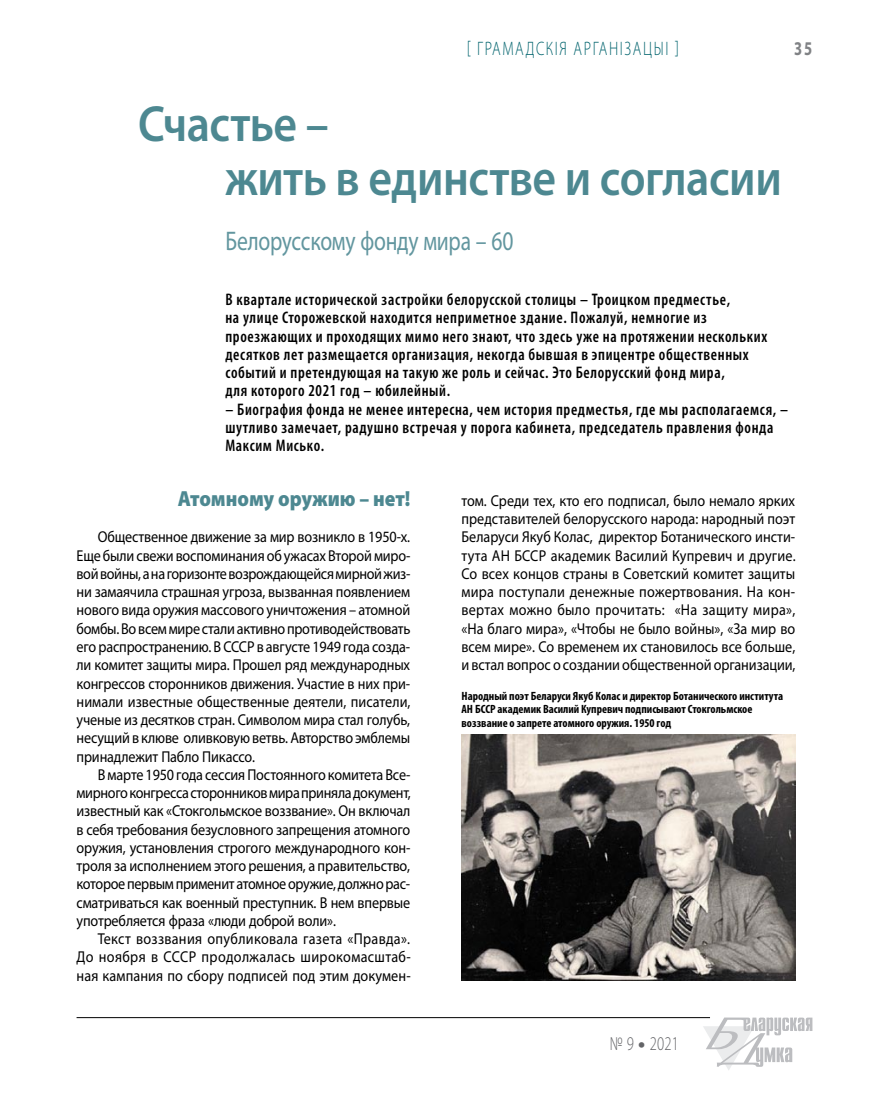
<style>
.page{position:relative;width:872px;height:1106px;background:#fff}
.page>*{position:absolute;margin:0;border:0;box-sizing:border-box;transform-origin:0 0}
.t1{font:600 51px/54.8px "Myriad Pro";letter-spacing:-.01em;color:#4d8891;scale:.9 1}
.t2{font:27px "Myriad Pro";letter-spacing:-.01em;color:#62969f;scale:.8 1}
.t3{font:900 21.9px "Myriad Pro";color:#4d8891;scale:.9 1}
.t4{font:300 19.5px "Myriad Pro";letter-spacing:.11em;color:#00636d;scale:.75 1}
.t5{font:300 19.5px "Myriad Pro";color:#636467;scale:.75 1}
.t6{font:700 19.5px "Myriad Pro";color:#808285;scale:.75 1}
.t7{font:600 condensed 16.8px/18.3px "Myriad Pro";letter-spacing:.04em;color:#000;scale:.95 1}
.t8{font:15.75px/18.3px "Myriad Pro";letter-spacing:-.01em;color:#000;text-align:justify;scale:.9 1}
.t9{font:700 condensed 12px/13.5px "Myriad Pro";color:#000}
.s1{font-weight:900}
</style>
<div class="page">
<hr style="left:77px;top:1017px;width:633px;height:1px;background:#000">
<svg style="left:703px;top:1017px;width:109px;height:53px"></svg>
<img style="left:461px;top:734px;width:334px;height:246px">
<p class="t4" style="left:467px;top:38px;width:284px">[ Грамадскія арганізацыі ]</p>
<p class="t6" style="left:794px;top:36px;width:26px">35</p>
<h1 class="t1" style="left:225px;top:95px;width:620px;text-indent:-87px">Счастье –<br>жить в единстве и согласии</h1>
<h2 class="t2" style="left:225px;top:224px;width:361px">Белорусскому фонду мира – 60</h2>
<p class="t7" style="left:225px;top:290px;width:572px">В квартале исторической застройки белорусской столицы – Троицком предместье,<br>на улице Сторожевской находится неприметное здание. Пожалуй, немногие из проезжающих и проходящих мимо него знают, что здесь уже на протяжении нескольких десятков лет размещается организация, некогда бывшая в эпицентре общественных событий и претендующая на такую же роль и сейчас. Это Белорусский фонд мира,<br>для которого 2021 год – юбилейный.</p>
<p class="t7" style="left:225px;top:399px;width:594px">– Биография фонда не менее интересна, чем история предместья, где мы располагаемся, – шутливо замечает, радушно встречая у порога кабинета, председатель правления фонда<br>Максим Мисько.</p>
<h3 class="t3" style="left:178px;top:486px;width:260px">Атомному оружию – нет!</h3>
<p class="t8" style="left:77px;top:527px;width:372px;text-indent:21px">Общественное движение за мир возникло в 1950-х.<br>Еще были свежи воспоминания об ужасах Второй миро&shy;вой войны, а на горизонте возрождающейся мирной жиз&shy;ни замаячила страшная угроза, вызванная появлением нового вида оружия массового уничтожения – атомной бомбы. Во всем мире стали активно противодействовать его распространению. В СССР в августе 1949 года созда&shy;ли комитет защиты мира. Прошел ряд международных конгрессов сторонников движения. Участие в них при&shy;нимали известные общественные деятели, писатели, ученые из десятков стран. Символом мира стал голубь, несущий в клюве оливковую ветвь. Авторство эмблемы принадлежит Пабло Пикассо.</p>
<p class="t8" style="left:77px;top:765px;width:373px;text-indent:21px">В марте 1950 года сессия Постоянного комитета Все&shy;мирного конгресса сторонников мира приняла документ, известный как «Стокгольмское воззвание». Он включал в себя требования безусловного запрещения атомного оружия, установления строгого международного кон&shy;троля за исполнением этого решения, а правительство, которое первым применит атомное оружие, должно рас&shy;сматриваться как военный преступник. В нем впервые употребляется фраза «люди доброй воли».</p>
<p class="t8" style="left:77px;top:929px;width:373px;text-indent:21px">Текст воззвания опубликовала газета «Правда».<br>До ноября в СССР продолжалась широкомасштаб&shy;ная кампания по сбору подписей под этим докумен-</p>
<p class="t8" style="left:461px;top:491px;width:373px">том. Среди тех, кто его подписал, было немало ярких представителей белорусского народа: народный поэт Беларуси Якуб Колас, директор Ботанического инсти&shy;тута АН БССР академик Василий Купревич и другие.<br>Со всех концов страны в Советский комитет защиты мира поступали денежные пожертвования. На кон&shy;вертах можно было прочитать: «На защиту мира», «На благо мира», «Чтобы не было войны», «За мир во всем мире». Со временем их становилось все больше, и встал вопрос о создании общественной организации,</p>
<p class="t9" style="left:461px;top:688px;width:323px">Народный поэт Беларуси Якуб Колас и директор Ботанического института<br>АН БССР академик Василий Купревич подписывают Стокгольмское воззвание о запрете атомного оружия. 1950 год</p>
<p class="t5" style="left:609px;top:1032px;width:94px">№ 9 <span class="s1">•</span> 2021</p>
</div>
